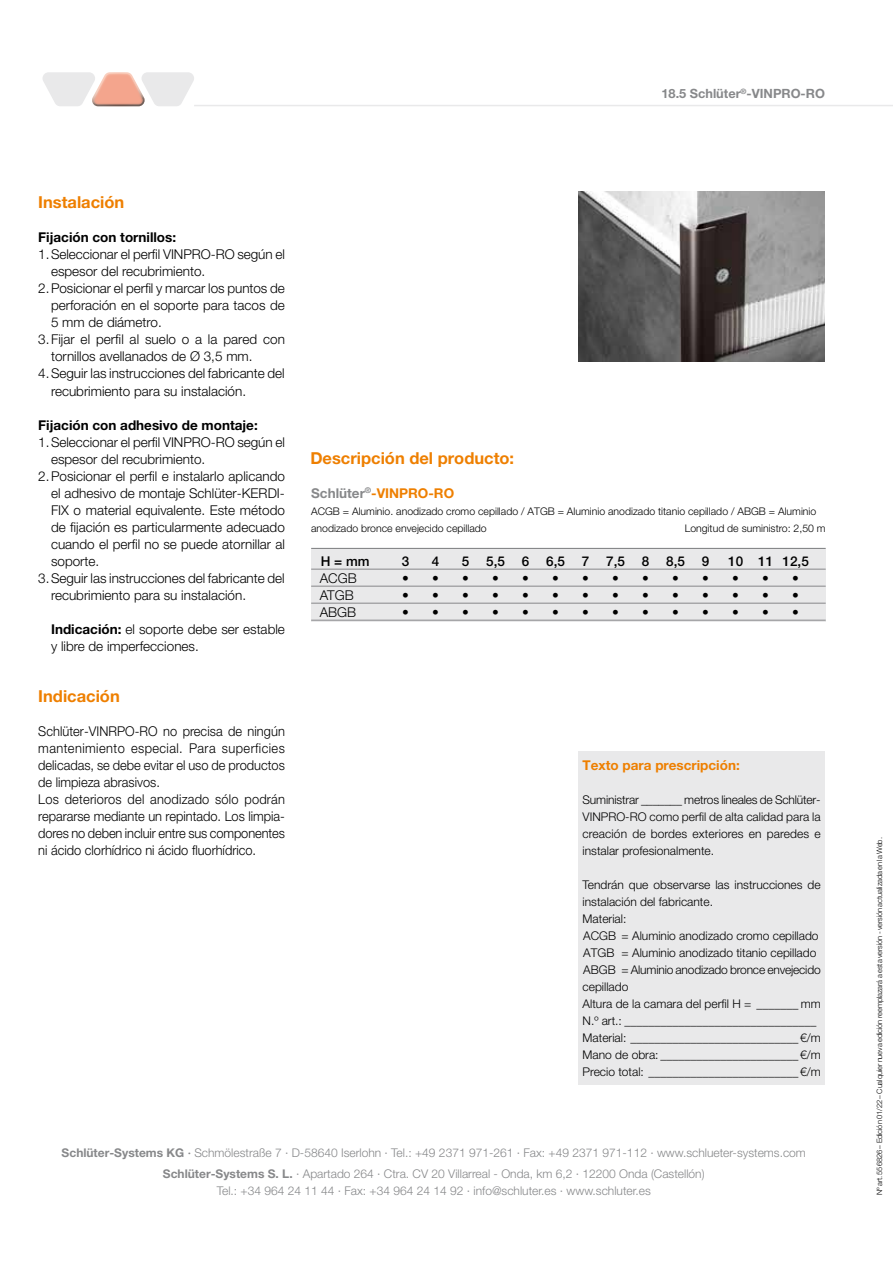
<style>
.page{position:relative;width:893px;height:1263px;background:#fff}
.page>*{position:absolute;margin:0;border:0;box-sizing:border-box;transform-origin:0 0}
.t1{font:700 16.5px "Helvetica Neue LT Pro";color:#ee7f00}
.t2{font:300 13.5px/17px "Helvetica Neue LT Pro";color:#000}
.t3{font:300 13.5px/17px "Helvetica Neue LT Pro";color:#000;scale:.95 1}
.t4{font:700 13.5px "Helvetica Neue LT Pro";color:#000}
.t5{font:700 13.5px "Helvetica Neue LT Pro";color:#ee7f00}
.t6{font:500 13.5px "Helvetica Neue LT Pro";color:#000}
.t7{font:700 12.75px "Helvetica Neue LT Pro";color:#87888a}
.t8{font:300 12px/17px "Helvetica Neue LT Pro";color:#000;text-align:justify}
.t9{font:300 12px/21.3px "Helvetica Neue LT Pro";color:#87888a;text-align:center}
.t10{font:300 10.5px/17px "Helvetica Neue LT Pro";color:#000}
.t11{font:300 7.5px "Helvetica Neue LT Pro";letter-spacing:-.01em;color:#000}
.s1{font-weight:700}
.s2{color:#87888a}
.s3{font-weight:500}
</style>
<div class="page">
<hr style="left:194px;top:105px;width:699px;height:1px;background:#e9e9ea">
<svg style="left:43px;top:72px;width:151px;height:34px"></svg>
<img style="left:578px;top:191px;width:247px;height:170px">
<div style="left:578px;top:751px;width:247px;height:333px;background:#e9e9ea"></div>
<div style="left:311px;top:549px;width:515px;height:73px;background:#e9e9ea"></div>
<hr style="left:311px;top:548px;width:515px;height:1px;background:#87888a">
<hr style="left:311px;top:569px;width:515px;height:1px;background:#87888a">
<hr style="left:311px;top:586px;width:515px;height:1px;background:#87888a">
<hr style="left:311px;top:603px;width:515px;height:1px;background:#87888a">
<hr style="left:311px;top:620px;width:515px;height:1px;background:#87888a">
<p class="t7" style="left:661px;top:86px;width:165px">18.5 Schlüter<sup>®</sup>-VINPRO-RO</p>
<p class="t1" style="left:38px;top:192px;width:88px">Instalación</p>
<p class="t4" style="left:38px;top:229px;width:139px">Fijación con tornillos:</p>
<p class="t2" style="left:38px;top:246px;width:248px">1.Seleccionar el perfil VINPRO-RO según el</p>
<p class="t2" style="left:51px;top:263px;width:156px">espesor del recubrimiento.</p>
<p class="t2" style="left:38px;top:280px;width:248px">2.Posicionar el perfil y marcar los puntos de</p>
<p class="t2" style="left:51px;top:297px;width:235px">perforación en el soporte para tacos de</p>
<p class="t2" style="left:51px;top:314px;width:112px">5 mm de diámetro.</p>
<p class="t2" style="left:38px;top:331px;width:248px">3.Fijar el perfil al suelo o a la pared con</p>
<p class="t2" style="left:51px;top:348px;width:203px">tornillos avellanados de Ø 3,5 mm.</p>
<p class="t2" style="left:38px;top:365px;width:248px">4.Seguir las instrucciones del fabricante del</p>
<p class="t2" style="left:51px;top:382px;width:197px">recubrimiento para su instalación.</p>
<p class="t4" style="left:38px;top:416px;width:221px">Fijación con adhesivo de montaje:</p>
<p class="t2" style="left:38px;top:433px;width:248px">1.Seleccionar el perfil VINPRO-RO según el</p>
<p class="t2" style="left:51px;top:450px;width:156px">espesor del recubrimiento.</p>
<p class="t2" style="left:38px;top:467px;width:248px">2.Posicionar el perfil e instalarlo aplicando</p>
<p class="t2" style="left:51px;top:484px;width:235px">el adhesivo de montaje Schlüter-KERDI-</p>
<p class="t2" style="left:51px;top:501px;width:235px">FIX o material equivalente. Este método</p>
<p class="t2" style="left:51px;top:518px;width:235px">de fijación es particularmente adecuado</p>
<p class="t2" style="left:51px;top:535px;width:235px">cuando el perfil no se puede atornillar al</p>
<p class="t2" style="left:51px;top:552px;width:50px">soporte.</p>
<p class="t2" style="left:38px;top:569px;width:248px">3.Seguir las instrucciones del fabricante del</p>
<p class="t2" style="left:51px;top:586px;width:197px">recubrimiento para su instalación.</p>
<p class="t2" style="left:51px;top:620px;width:235px"><span class="s1">Indicación:</span> el soporte debe ser estable y libre de imperfecciones.</p>
<p class="t1" style="left:38px;top:685px;width:83px">Indicación</p>
<p class="t3" style="left:38px;top:722px;width:261px">Schlüter-VINRPO-RO no precisa de ningún mantenimiento especial. Para superficies delicadas, se debe evitar el uso de productos de limpieza abrasivos.<br>Los deterioros del anodizado sólo podrán repararse mediante un repintado. Los limpia&shy;dores no deben incluir entre sus componentes ni ácido clorhídrico ni ácido fluorhídrico.</p>
<p class="t1" style="left:310px;top:447px;width:205px">Descripción del producto:</p>
<p class="t5" style="left:311px;top:484px;width:145px"><span class="s2">Schlüter</span><sup>®</sup>-VINPRO-RO</p>
<p class="t10" style="left:311px;top:502px;width:507px">ACGB = Aluminio. anodizado cromo cepillado / ATGB = Aluminio anodizado titanio cepillado / ABGB = Aluminio anodizado bronce envejecido cepillado</p>
<p class="t10" style="left:685px;top:519px;width:142px">Longitud de suministro: 2,50 m</p>
<p class="t6" style="left:321px;top:553px;width:50px">H = mm</p>
<p class="t6" style="left:402px;top:553px;width:9px">3</p>
<p class="t6" style="left:432px;top:553px;width:9px">4</p>
<p class="t6" style="left:462px;top:553px;width:249px">5 5,5 6 6,5 7 7,5 8 8,5 9</p>
<p class="t6" style="left:728px;top:553px;width:82px">10 11 12,5</p>
<p class="t2" style="left:320px;top:569px;width:39px">ACGB</p>
<p class="t2" style="left:402px;top:569px;width:38px">• •</p>
<p class="t2" style="left:462px;top:569px;width:38px">• •</p>
<p class="t2" style="left:522px;top:569px;width:38px">• •</p>
<p class="t2" style="left:582px;top:569px;width:38px">• •</p>
<p class="t2" style="left:642px;top:569px;width:38px">• •</p>
<p class="t2" style="left:702px;top:569px;width:38px">• •</p>
<p class="t2" style="left:762px;top:569px;width:38px">• •</p>
<p class="t2" style="left:320px;top:586px;width:36px">ATGB</p>
<p class="t2" style="left:402px;top:586px;width:38px">• •</p>
<p class="t2" style="left:462px;top:586px;width:38px">• •</p>
<p class="t2" style="left:522px;top:586px;width:38px">• •</p>
<p class="t2" style="left:582px;top:586px;width:38px">• •</p>
<p class="t2" style="left:642px;top:586px;width:38px">• •</p>
<p class="t2" style="left:702px;top:586px;width:38px">• •</p>
<p class="t2" style="left:762px;top:586px;width:38px">• •</p>
<p class="t2" style="left:320px;top:603px;width:38px">ABGB</p>
<p class="t2" style="left:402px;top:603px;width:38px">• •</p>
<p class="t2" style="left:462px;top:603px;width:38px">• •</p>
<p class="t2" style="left:522px;top:603px;width:38px">• •</p>
<p class="t2" style="left:582px;top:603px;width:38px">• •</p>
<p class="t2" style="left:642px;top:603px;width:38px">• •</p>
<p class="t2" style="left:702px;top:603px;width:38px">• •</p>
<p class="t2" style="left:762px;top:603px;width:38px">• •</p>
<p class="t5" style="left:583px;top:756px;width:159px">Texto para prescripción:</p>
<p class="t8" style="left:583px;top:791px;width:240px">Suministrar _______ metros lineales de Schlüter-VINPRO-RO como perfil de alta calidad para la creación de bordes exteriores en paredes e instalar profesionalmente.</p>
<p class="t8" style="left:583px;top:876px;width:240px;text-align:left">Tendrán que observarse las instrucciones de instalación del fabricante.<br>Material:<br>ACGB = Aluminio anodizado cromo cepillado ATGB = Aluminio anodizado titanio cepillado ABGB = Aluminio anodizado bronce envejecido cepillado<br>Altura de la camara del perfil H = _______ mm N.º art.: ________________________________ Material: ____________________________€/m Mano de obra: _______________________€/m Precio total: _________________________€/m</p>
<p class="t9" style="left:62px;top:1141px;width:746px"><span class="s1">Schlüter-Systems KG</span> <span class="s3">·</span> Schmölestraße 7 · D-58640 Iserlohn · Tel.: +49 2371 971-261 · Fax: +49 2371 971-112 · www.schlueter-systems.com<br><span class="s1">Schlüter-Systems S. L.</span> · Apartado 264 · Ctra. CV 20 Villarreal - Onda, km 6,2 · 12200 Onda (Castellón)</p>
<p class="t9" style="left:217px;top:1180px;width:436px">Tel.: +34 964 24 11 44 · Fax: +34 964 24 14 92 · info@schluter.es · www.schluter.es</p>
<p class="t11" style="left:875px;top:1195px;width:360px;rotate:-90deg">Nº art. 556826 – Edición 01/22 – Cualquier nueva edición reemplazará a esta versión - versión actualizada en la Web.</p>
</div>
